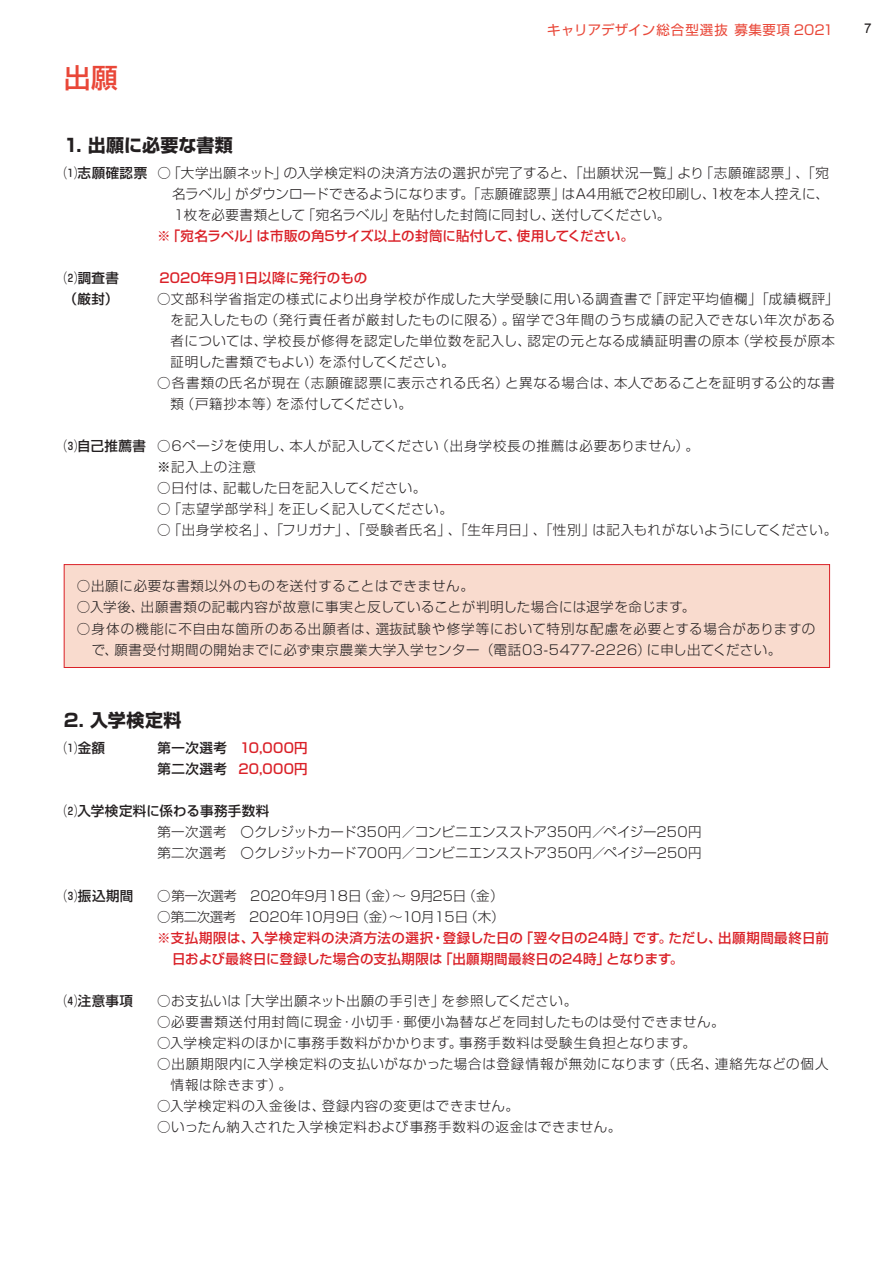
<style>
.page{position:relative;width:893px;height:1263px;background:#fff}
.page>*{position:absolute;margin:0;border:0;box-sizing:border-box;transform-origin:0 0}
.t1{font:500 27px "Shin Go Pro";color:#e94738}
.t2{font:700 18px "Shin Go Pro";letter-spacing:.01em;color:#231f20}
.t3{font:300 13.5px/21px "Shin Go Pro";letter-spacing:.04em;color:#231f20}
.t4{font:500 13.5px/21px "Shin Go Pro";letter-spacing:.01em;color:#da2128}
.t5{font:300 13.5px/21px "Shin Go Pro";letter-spacing:.005em;color:#231f20}
.t6{font:300 13.5px/21px "Shin Go Pro";letter-spacing:.06em;color:#231f20}
.t7{font:300 13.5px "Shin Go Pro";letter-spacing:-.02em;color:#231f20}
.t8{font:300 13.5px "Shin Go Pro";letter-spacing:-.005em;color:#231f20}
.t9{font:500 13.5px "Shin Go Pro";letter-spacing:.025em;color:#231f20}
.t10{font:500 13.5px/21px "Shin Go Pro";letter-spacing:.03em;color:#da2128}
.t11{font:13.5px "Shin Go Pro";letter-spacing:.01em;color:#e94738}
.t12{font:300 13.5px "Shin Go Pro";letter-spacing:.015em;color:#231f20}
.t13{font:13.5px "Arial";color:#231f20}
.s1{font-weight:500}
.s2{color:#231f20}
</style>
<div class="page">
<div style="left:64px;top:565px;width:766px;height:102px;background:#f9dbce"></div>
<div style="left:64px;top:564px;width:766px;height:104px;border:1px solid #da2128"></div>
<h1 class="t1" style="left:64px;top:55px;width:56px">出願</h1>
<p class="t11" style="left:547px;top:18px;width:288px">キャリアデザイン総合型選抜 募集要項 2021</p>
<p class="t13" style="left:864px;top:19px;width:9px">7</p>
<h2 class="t2" style="left:64px;top:131px;width:171px">1. 出願に必要な書類</h2>
<p class="t3" style="left:172px;top:160px;width:658px;text-align:justify;text-indent:-108px"><span class="s1">⑴志願確認票</span> ○「大学出願ネット」の入学検定料の決済方法の選択が完了すると、「出願状況一覧」より「志願確認票」、「宛名ラベル」がダウンロードできるようになります。「志願確認票」はA4用紙で2枚印刷し、1枚を本人控えに、１枚を必要書類として「宛名ラベル」を貼付した封筒に同封し、送付してください。</p>
<p class="t4" style="left:157px;top:223px;width:478px">※「宛名ラベル」は市販の角5サイズ以上の封筒に貼付して、使用してください。</p>
<p class="t4" style="left:64px;top:265px;width:305px"><span class="s2">⑵調査書　　　</span>2020年9月1日以降に発行のもの<span class="s2">（厳封）</span></p>
<p class="t3" style="left:171px;top:287px;width:669px;text-indent:-14px">○文部科学省指定の様式により出身学校が作成した大学受験に用いる調査書で「評定平均値欄」「成績概評」を記入したもの（発行責任者が厳封したものに限る）。留学で3年間のうち成績の記入できない年次がある者については、学校長が修得を認定した単位数を記入し、認定の元となる成績証明書の原本（学校長が原本証明した書類でもよい）を添付してください。</p>
<p class="t3" style="left:171px;top:371px;width:666px;text-indent:-14px">○各書類の氏名が現在（志願確認票に表示される氏名）と異なる場合は、本人であることを証明する公的な書類（戸籍抄本等）を添付してください。</p>
<p class="t6" style="left:157px;top:433px;width:543px;text-indent:-94px"><span class="s1">⑶自己推薦書</span> ○6ページを使用し、本人が記入してください（出身学校長の推薦は必要ありません）。※記入上の注意</p>
<p class="t12" style="left:157px;top:477px;width:271px">○日付は、記載した日を記入してください。</p>
<p class="t3" style="left:157px;top:496px;width:297px">○「志望学部学科」を正しく記入してください。</p>
<p class="t3" style="left:157px;top:517px;width:681px">○「出身学校名」、「フリガナ」、「受験者氏名」、「生年月日」、「性別」は記入もれがないようにしてください。</p>
<p class="t3" style="left:77px;top:574px;width:398px">○出願に必要な書類以外のものを送付することはできません。</p>
<p class="t3" style="left:92px;top:616px;width:725px;text-indent:-15px">○身体の機能に不自由な箇所のある出願者は、選抜試験や修学等において特別な配慮を必要とする場合がありますので、願書受付期間の開始までに必ず東京農業大学入学センター（電話03-5477-2226）に申し出てください。</p>
<p class="t3" style="left:77px;top:595px;width:620px">○入学後、出願書類の記載内容が故意に事実と反していることが判明した場合には退学を命じます。</p>
<h2 class="t2" style="left:64px;top:706px;width:119px">2. 入学検定料</h2>
<p class="t9" style="left:64px;top:737px;width:43px">⑴金額</p>
<p class="t10" style="left:157px;top:736px;width:152px"><span class="s2">第一次選考　</span>10,000円<span class="s2">第二次選考</span> 20,000円</p>
<p class="t9" style="left:64px;top:800px;width:207px">⑵入学検定料に係わる事務手数料</p>
<p class="t5" style="left:157px;top:820px;width:546px">第一次選考 〇クレジットカード350円／コンビニエンスストア350円／ペイジー250円第二次選考 〇クレジットカード700円／コンビニエンスストア350円／ペイジー250円</p>
<p class="t9" style="left:64px;top:885px;width:71px">⑶振込期間</p>
<p class="t8" style="left:157px;top:885px;width:348px">○第一次選考　2020年9月18日（金）～ 9月25日（金）</p>
<p class="t7" style="left:157px;top:906px;width:349px">○第二次選考　2020年10月9日（金）～10月15日（木）</p>
<p class="t4" style="left:172px;top:926px;width:658px;text-indent:-15px">※支払期限は、入学検定料の決済方法の選択・登録した日の「翌々日の24時」です。ただし、出願期間最終日前日および最終日に登録した場合の支払期限は「出願期間最終日の24時」となります。</p>
<p class="t9" style="left:64px;top:990px;width:71px">⑷注意事項</p>
<p class="t3" style="left:157px;top:989px;width:421px">○お支払いは「大学出願ネット出願の手引き」を参照してください。</p>
<p class="t3" style="left:157px;top:1010px;width:569px">○必要書類送付用封筒に現金・小切手・郵便小為替などを同封したものは受付できません。</p>
<p class="t3" style="left:157px;top:1031px;width:540px">○入学検定料のほかに事務手数料がかかります。事務手数料は受験生負担となります。</p>
<p class="t3" style="left:171px;top:1052px;width:659px;text-indent:-14px">○出願期限内に入学検定料の支払いがなかった場合は登録情報が無効になります（氏名、連絡先などの個人情報は除きます）。</p>
<p class="t6" style="left:157px;top:1094px;width:363px">○入学検定料の入金後は、登録内容の変更はできません。</p>
<p class="t3" style="left:157px;top:1115px;width:466px">○いったん納入された入学検定料および事務手数料の返金はできません。</p>
</div>
